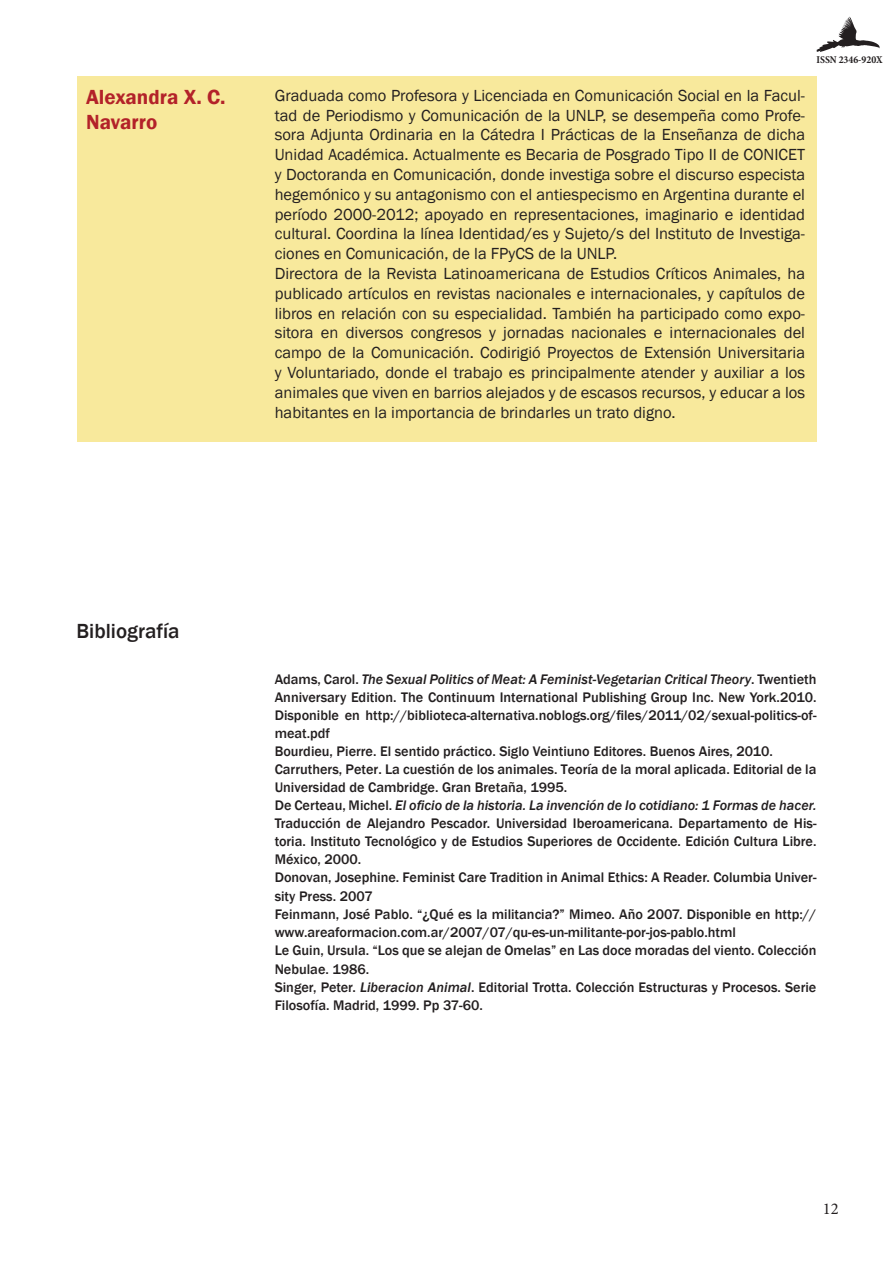
<style>
.page{position:relative;width:893px;height:1263px;background:#fff}
.page>*{position:absolute;margin:0;border:0;box-sizing:border-box;transform-origin:0 0}
.t1{font:600 21px "Franklin Gothic";color:#b32229}
.t2{font:500 21px "Franklin Gothic";color:#231f20}
.t3{font:16.5px/19.8px "Franklin Gothic";color:#231f20;text-align:justify}
.t4{font:16.5px "Minion Pro";color:#231f20}
.t5{font:500 14.25px/18px "Franklin Gothic";color:#231f20}
.t6{font:700 condensed 10.5px "Minion Pro";color:#231f20}
.s1{font-style:italic}
</style>
<div class="page">
<div style="left:77px;top:77px;width:739px;height:365px;background:#f8e99c"></div>
<svg style="left:816px;top:17px;width:64px;height:35px"></svg>
<p class="t1" style="left:86px;top:84px;width:141px">Alexandra X. C.</p>
<p class="t1" style="left:86px;top:109px;width:73px">Navarro</p>
<p class="t3" style="left:275px;top:86px;width:532px">Graduada como Profesora y Licenciada en Comunicación Social en la Facul&shy;tad de Periodismo y Comunicación de la UNLP, se desempeña como Profe&shy;sora Adjunta Ordinaria en la Cátedra I Prácticas de la Enseñanza de dicha Unidad Académica. Actualmente es Becaria de Posgrado Tipo II de CONICET y Doctoranda en Comunicación, donde investiga sobre el discurso especista hegemónico y su antagonismo con el antiespecismo en Argentina durante el período 2000-2012; apoyado en representaciones, imaginario e identidad cultural. Coordina la línea Identidad/es y Sujeto/s del Instituto de Investiga&shy;ciones en Comunicación, de la FPyCS de la UNLP.</p>
<p class="t3" style="left:275px;top:264px;width:532px">Directora de la Revista Latinoamericana de Estudios Críticos Animales, ha publicado artículos en revistas nacionales e internacionales, y capítulos de libros en relación con su especialidad. También ha participado como expo&shy;sitora en diversos congresos y jornadas nacionales e internacionales del campo de la Comunicación. Codirigió Proyectos de Extensión Universitaria y Voluntariado, donde el trabajo es principalmente atender y auxiliar a los animales que viven en barrios alejados y de escasos recursos, y educar a los habitantes en la importancia de brindarles un trato digno.</p>
<p class="t6" style="left:816px;top:53px;width:68px">ISSN 2346-920X</p>
<p class="t2" style="left:77px;top:618px;width:104px">Bibliografía</p>
<p class="t5" style="left:275px;top:671px;width:543px;text-align:justify">Adams, Carol. <span class="s1">The Sexual Politics of Meat: A Feminist-Vegetarian Critical Theory</span>. Twentieth Anniversary Edition. The Continuum International Publishing Group Inc. New York.2010.<br>Disponible en http://biblioteca-alternativa.noblogs.org/files/2011/02/sexual-politics-of&shy;meat.pdf</p>
<p class="t5" style="left:275px;top:743px;width:500px">Bourdieu, Pierre. El sentido práctico. Siglo Veintiuno Editores. Buenos Aires, 2010.</p>
<p class="t5" style="left:275px;top:761px;width:543px">Carruthers, Peter. La cuestión de los animales. Teoría de la moral aplicada. Editorial de la<br>Universidad de Cambridge. Gran Bretaña, 1995.</p>
<p class="t5" style="left:275px;top:797px;width:543px;text-align:justify">De Certeau, Michel. <span class="s1">El oficio de la historia. La invención de lo cotidiano: 1 Formas de hacer.<br></span>Traducción de Alejandro Pescador. Universidad Iberoamericana. Departamento de His&shy;toria. Instituto Tecnológico y de Estudios Superiores de Occidente. Edición Cultura Libre.<br>México, 2000.</p>
<p class="t5" style="left:275px;top:869px;width:543px">Donovan, Josephine. Feminist Care Tradition in Animal Ethics: A Reader. Columbia Univer&shy;sity Press. 2007</p>
<p class="t5" style="left:275px;top:905px;width:543px">Feinmann, José Pablo. “¿Qué es la militancia?” Mimeo. Año 2007. Disponible en http:// www.areaformacion.com.ar/2007/07/qu-es-un-militante-por-jos-pablo.html</p>
<p class="t5" style="left:275px;top:940px;width:543px;line-height:19.5px">Le Guin, Ursula. “Los que se alejan de Omelas” en Las doce moradas del viento. Colección<br>Nebulae. 1986.</p>
<p class="t5" style="left:275px;top:978px;width:543px">Singer, Peter. <span class="s1">Liberacion Animal</span>. Editorial Trotta. Colección Estructuras y Procesos. Serie<br>Filosofía. Madrid, 1999. Pp 37-60.</p>
<p class="t4" style="left:823px;top:1198px;width:17px">12</p>
</div>
